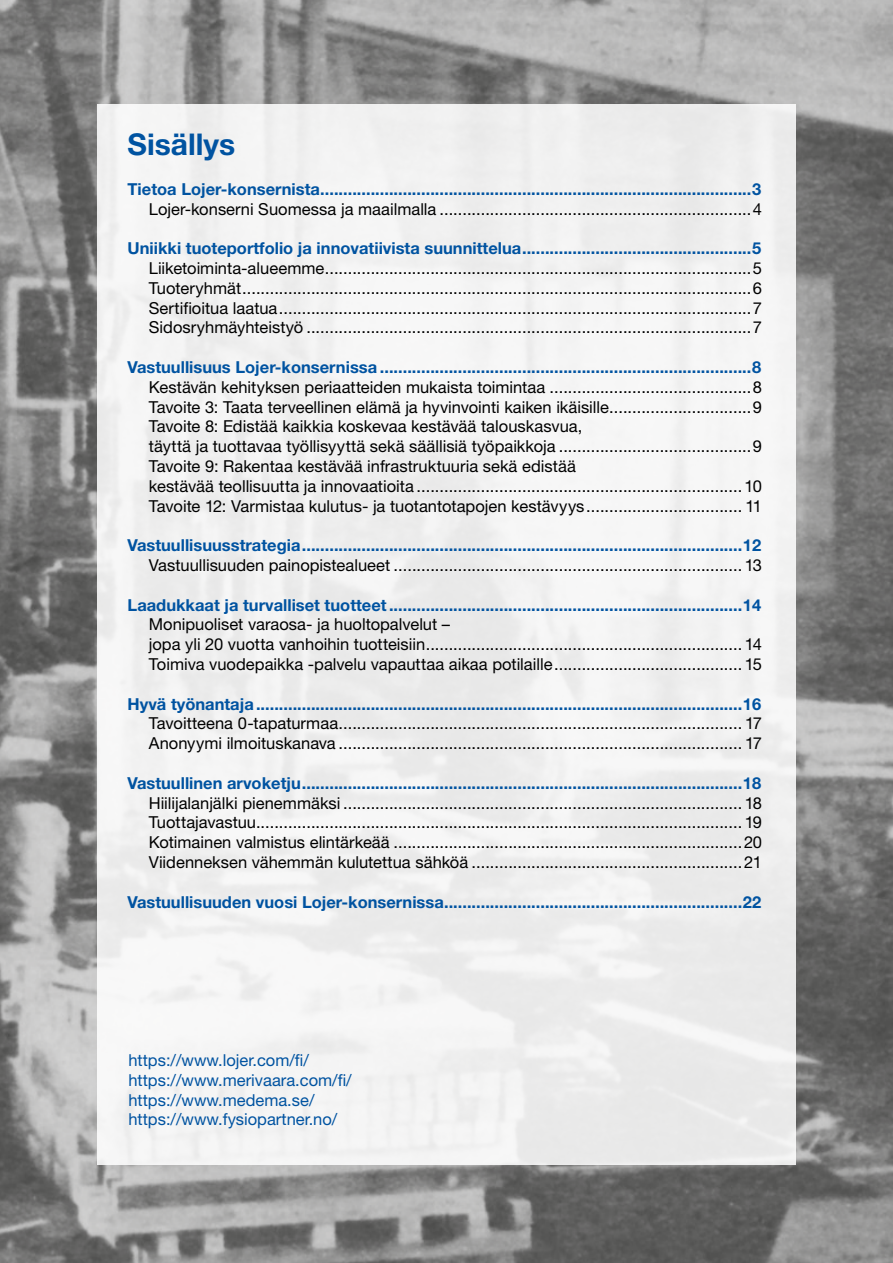
<style>
.page{position:relative;width:893px;height:1263px;background:#fff}
.page>*{position:absolute;margin:0;border:0;box-sizing:border-box;transform-origin:0 0}
.Sisällys_otsikko__h2{font:700 30px "Helvetica Neue LT Std";color:#0053a1}
.t1{font:16.5px/19.8px "Helvetica Neue LT Std";color:#000}
.t2{font:700 16.5px "Helvetica Neue LT Std";color:#0053a1}
.Leipis{font:16.5px/19.8px "Helvetica Neue LT Std";color:#0053a1}
</style>
<div class="page">
<img style="left:0;top:0;width:893px;height:1263px">
<div style="left:97px;top:105px;width:699px;height:1060px;background:#f1f1f1"></div>
<svg style="left:892px;top:483px;width:1px;height:15px"></svg>
<h2 class="Sisällys_otsikko__h2" style="left:128px;top:126px;width:109px">Sisällys</h2>
<p class="t2" style="left:128px;top:179px;width:635px">Tietoa Lojer-konsernista..............................................................................................3</p>
<p class="t1" style="left:149px;top:199px;width:615px">Lojer-konserni Suomessa ja maailmalla ....................................................................4</p>
<p class="t2" style="left:128px;top:238px;width:635px">Uniikki tuoteportfolio ja innovatiivista suunnittelua..................................................5</p>
<p class="t1" style="left:149px;top:258px;width:615px">Liiketoiminta-alueemme.............................................................................................5</p>
<p class="t1" style="left:149px;top:278px;width:615px">Tuoteryhmät...............................................................................................................6</p>
<p class="t1" style="left:149px;top:298px;width:615px">Sertifioitua laatua.......................................................................................................7</p>
<p class="t1" style="left:149px;top:317px;width:615px">Sidosryhmäyhteistyö .................................................................................................7</p>
<p class="t2" style="left:128px;top:357px;width:635px">Vastuullisuus Lojer-konsernissa .................................................................................8</p>
<p class="t1" style="left:149px;top:377px;width:615px">Kestävän kehityksen periaatteiden mukaista toimintaa ............................................8</p>
<p class="t1" style="left:149px;top:397px;width:615px">Tavoite 3: Taata terveellinen elämä ja hyvinvointi kaiken ikäisille...............................9</p>
<p class="t1" style="left:149px;top:416px;width:615px">Tavoite 8: Edistää kaikkia koskevaa kestävää talouskasvua,<br>täyttä ja tuottavaa työllisyyttä sekä säällisiä työpaikkoja ..........................................9</p>
<p class="t1" style="left:149px;top:456px;width:615px">Tavoite 9: Rakentaa kestävää infrastruktuuria sekä edistää<br>kestävää teollisuutta ja innovaatioita ....................................................................... 10</p>
<p class="t1" style="left:149px;top:496px;width:615px">Tavoite 12: Varmistaa kulutus- ja tuotantotapojen kestävyys.................................. 11</p>
<p class="t2" style="left:128px;top:535px;width:635px">Vastuullisuusstrategia................................................................................................12</p>
<p class="t1" style="left:149px;top:555px;width:615px">Vastuullisuuden painopistealueet ............................................................................ 13</p>
<p class="t2" style="left:128px;top:594px;width:635px">Laadukkaat ja turvalliset tuotteet.............................................................................14</p>
<p class="t1" style="left:149px;top:614px;width:615px">Monipuoliset varaosa- ja huoltopalvelut –<br>jopa yli 20 vuotta vanhoihin tuotteisiin..................................................................... 14</p>
<p class="t1" style="left:149px;top:654px;width:615px">Toimiva vuodepaikka -palvelu vapauttaa aikaa potilaille......................................... 15</p>
<p class="t2" style="left:128px;top:693px;width:635px">Hyvä työnantaja..........................................................................................................16</p>
<p class="t1" style="left:149px;top:713px;width:615px">Tavoitteena 0-tapaturmaa........................................................................................ 17</p>
<p class="t1" style="left:149px;top:733px;width:615px">Anonyymi ilmoituskanava ........................................................................................ 17</p>
<p class="t2" style="left:128px;top:773px;width:635px">Vastuullinen arvoketju................................................................................................18</p>
<p class="t1" style="left:149px;top:793px;width:615px">Hiilijalanjälki pienemmäksi ....................................................................................... 18</p>
<p class="t1" style="left:149px;top:812px;width:615px">Tuottajavastuu.......................................................................................................... 19</p>
<p class="t1" style="left:149px;top:832px;width:615px">Kotimainen valmistus elintärkeää ............................................................................20</p>
<p class="t1" style="left:149px;top:852px;width:615px">Viidenneksen vähemmän kulutettua sähköä ...........................................................21</p>
<p class="t2" style="left:128px;top:891px;width:635px">Vastuullisuuden vuosi Lojer-konsernissa.................................................................22</p>
<p class="Leipis" style="left:128px;top:1050px;width:225px">https://www.lojer.com/fi/ https://www.merivaara.com/fi/ https://www.medema.se/ https://www.fysiopartner.no/</p>
</div>
